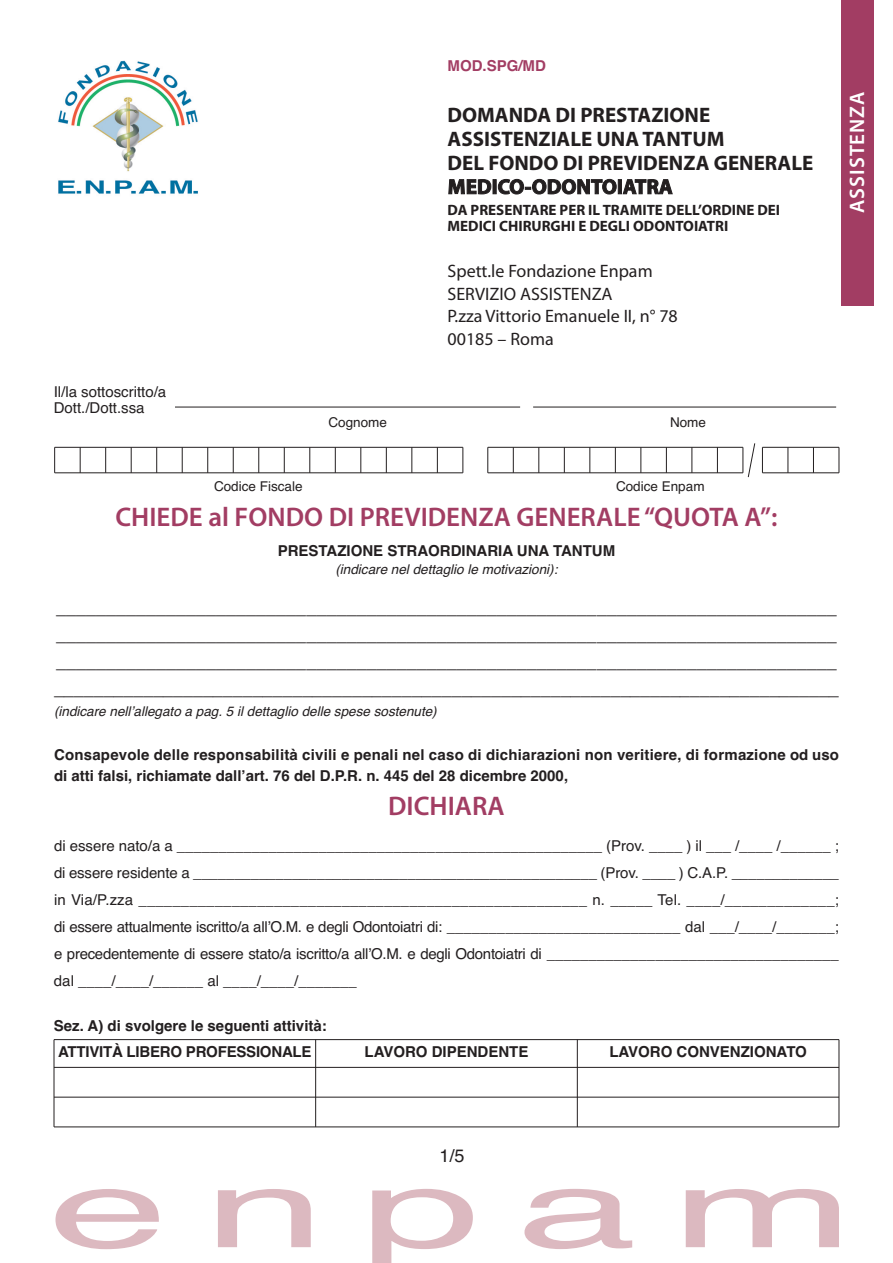
<style>
.page{position:relative;width:893px;height:1263px;background:#fff}
.page>*{position:absolute;margin:0;border:0;box-sizing:border-box;transform-origin:0 0}
.t1{font:600 27px "Myriad Pro";color:#a23d63}
.t2{font:700 21px/23.9px "Myriad Pro";color:#231f20}
.t3{font:600 21px "Myriad Pro";letter-spacing:.045em;color:#fff}
.t4{font:18px/27px "Helvetica";color:#231f20;text-align:justify}
.t5{font:18px/22.5px "Myriad Pro";color:#231f20}
.t6{font:15px/27px "Helvetica";letter-spacing:-.02em;color:#231f20;text-align:justify}
.t7{font:700 15px/25.7px "Helvetica";color:#231f20}
.t8{font:700 15px/16.5px "Myriad Pro";color:#231f20}
.t9{font:15px/16.5px "Helvetica";color:#231f20}
.t10{font:700 15px "Helvetica";color:#a23d63}
.t11{font:italic 13.5px "Helvetica";color:#231f20}
.t12{font:13.5px "Helvetica";color:#231f20}
</style>
<div class="page">
<hr style="left:54px;top:1039px;width:1px;height:88px;background:#231f20">
<hr style="left:315px;top:1039px;width:1px;height:88px;background:#231f20">
<hr style="left:577px;top:1039px;width:1px;height:88px;background:#231f20">
<hr style="left:839px;top:1039px;width:1px;height:88px;background:#231f20">
<hr style="left:54px;top:1039px;width:785px;height:1px;background:#231f20">
<hr style="left:54px;top:1067px;width:785px;height:1px;background:#231f20">
<hr style="left:54px;top:1097px;width:785px;height:1px;background:#231f20">
<hr style="left:54px;top:1127px;width:785px;height:1px;background:#231f20">
<svg style="left:54px;top:447px;width:1px;height:26px"></svg>
<svg style="left:80px;top:448px;width:1px;height:25px"></svg>
<svg style="left:105px;top:448px;width:1px;height:25px"></svg>
<svg style="left:131px;top:448px;width:1px;height:25px"></svg>
<svg style="left:156px;top:448px;width:1px;height:25px"></svg>
<svg style="left:182px;top:448px;width:1px;height:25px"></svg>
<svg style="left:207px;top:448px;width:1px;height:25px"></svg>
<svg style="left:233px;top:448px;width:1px;height:25px"></svg>
<svg style="left:258px;top:448px;width:1px;height:25px"></svg>
<svg style="left:284px;top:448px;width:1px;height:25px"></svg>
<svg style="left:310px;top:448px;width:1px;height:25px"></svg>
<svg style="left:335px;top:448px;width:1px;height:25px"></svg>
<svg style="left:361px;top:448px;width:1px;height:25px"></svg>
<svg style="left:386px;top:448px;width:1px;height:25px"></svg>
<svg style="left:412px;top:448px;width:1px;height:25px"></svg>
<svg style="left:437px;top:448px;width:1px;height:25px"></svg>
<svg style="left:463px;top:447px;width:1px;height:26px"></svg>
<hr style="left:55px;top:447px;width:408px;height:1px;background:#231f20">
<hr style="left:55px;top:473px;width:408px;height:1px;background:#231f20">
<svg style="left:488px;top:448px;width:1px;height:25px"></svg>
<svg style="left:513px;top:448px;width:1px;height:25px"></svg>
<svg style="left:539px;top:448px;width:1px;height:25px"></svg>
<svg style="left:564px;top:448px;width:1px;height:25px"></svg>
<svg style="left:590px;top:448px;width:1px;height:25px"></svg>
<svg style="left:615px;top:448px;width:1px;height:25px"></svg>
<svg style="left:641px;top:448px;width:1px;height:25px"></svg>
<svg style="left:666px;top:448px;width:1px;height:25px"></svg>
<svg style="left:692px;top:448px;width:1px;height:25px"></svg>
<svg style="left:717px;top:448px;width:1px;height:25px"></svg>
<hr style="left:488px;top:447px;width:255px;height:1px;background:#231f20">
<hr style="left:488px;top:473px;width:255px;height:1px;background:#231f20">
<svg style="left:762px;top:448px;width:1px;height:25px"></svg>
<svg style="left:788px;top:448px;width:1px;height:25px"></svg>
<svg style="left:813px;top:448px;width:1px;height:25px"></svg>
<svg style="left:839px;top:447px;width:1px;height:26px"></svg>
<hr style="left:762px;top:447px;width:77px;height:1px;background:#231f20">
<hr style="left:762px;top:473px;width:77px;height:1px;background:#231f20">
<svg style="left:743px;top:443px;width:12px;height:34px"></svg>
<hr style="left:175px;top:407px;width:345px;height:1px;background:#231f20">
<hr style="left:533px;top:407px;width:303px;height:1px;background:#231f20">
<img style="left:58px;top:60px;width:140px;height:134px">
<div style="left:840px;top:0;width:33px;height:306px;background:#a23d63"></div>
<svg style="left:56px;top:1189px;width:783px;height:74px"></svg>
<p class="t9" style="left:54px;top:383px;width:114px">Il/la sottoscritto/a<br>Dott./Dott.ssa</p>
<p class="t10" style="left:448px;top:57px;width:100px">MOD.SPG/MD</p>
<h2 class="t2" style="left:448px;top:105px;width:367px">DOMANDA DI PRESTAZIONE<br>ASSISTENZIALE UNA TANTUM<br>DEL FONDO DI PREVIDENZA GENERALE<br>MEDICO-ODONTOIATRA</h2>
<p class="t8" style="left:448px;top:203px;width:334px">DA PRESENTARE PER IL TRAMITE DELL’ORDINE DEI<br>MEDICI CHIRURGHI E DEGLI ODONTOIATRI</p>
<p class="t5" style="left:448px;top:261px;width:232px">Spett.le Fondazione Enpam<br>SERVIZIO ASSISTENZA<br>P.zza Vittorio Emanuele II, n° 78<br>00185 – Roma</p>
<p class="t12" style="left:328px;top:414px;width:60px">Cognome</p>
<p class="t12" style="left:670px;top:414px;width:38px">Nome</p>
<h2 class="t3" style="left:849px;top:213px;width:123px;rotate:-90deg">ASSISTENZA</h2>
<p class="t12" style="left:214px;top:479px;width:90px">Codice Fiscale</p>
<p class="t12" style="left:616px;top:479px;width:90px">Codice Enpam</p>
<h1 class="t1" style="left:115px;top:507px;width:664px">CHIEDE al FONDO DI PREVIDENZA GENERALE“QUOTA A”:</h1>
<p class="t7" style="left:278px;top:538px;width:339px">PRESTAZIONE STRAORDINARIA UNA TANTUM</p>
<p class="t11" style="left:335px;top:561px;width:224px">(indicare nel dettaglio le motivazioni):</p>
<p class="t4" style="left:54px;top:594px;width:786px">______________________________________________________________________________ ______________________________________________________________________________ ______________________________________________________________________________ _______________________________________________________________________________</p>
<p class="t11" style="left:54px;top:704px;width:384px">(indicare nell’allegato a pag. 5 il dettaglio delle spese sostenute)</p>
<p class="t7" style="left:54px;top:744px;width:786px;line-height:21px">Consapevole delle responsabilitàcivili e penali nel caso di dichiarazioni non veritiere, di formazione od uso di atti falsi, richiamate dall’art. 76 del D.P.R. n. 445 del 28 dicembre 2000,</p>
<h1 class="t1" style="left:388px;top:796px;width:118px">DICHIARA</h1>
<p class="t6" style="left:54px;top:832px;width:786px">di essere nato/a a ___________________________________________________ (Prov. ____ ) il ___ /____ /______ ; di essere residente a _________________________________________________ (Prov. ____ ) C.A.P. _____________ in Via/P.zza _____________________________________________________ n. _____ Tel. ____/_____________; di essere attualmente iscritto/a all’O.M. e degli Odontoiatri di: ____________________________ dal ___/____/_______; e precedentemente di essere stato/a iscritto/a all’O.M. e degli Odontoiatri di ___________________________________ dal ____/____/______ al ____/____/_______</p>
<p class="t7" style="left:54px;top:1013px;width:274px">Sez. A) di svolgere le seguenti attività:<br>ATTIVITÀ LIBERO PROFESSIONALE</p>
<p class="t7" style="left:365px;top:1039px;width:165px">LAVORO DIPENDENTE</p>
<p class="t7" style="left:609px;top:1039px;width:199px">LAVORO CONVENZIONATO</p>
<p class="t4" style="left:439px;top:1142px;width:27px">1/5</p>
</div>
